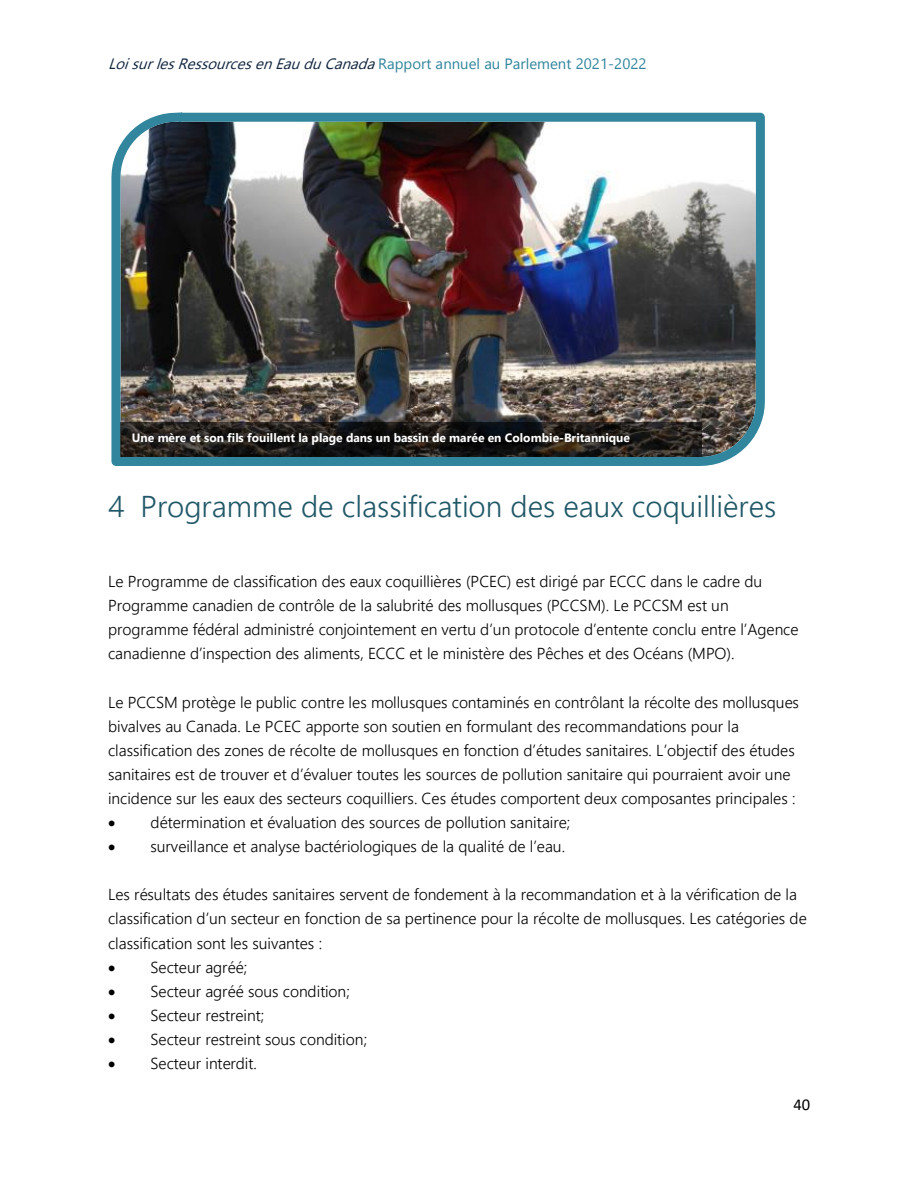
<style>
.page{position:relative;width:918px;height:1188px;background:#fff}
.page>*{position:absolute;margin:0;border:0;box-sizing:border-box;transform-origin:0 0}
.t1{font:300 30px "Leelawadee UI";color:#215868}
.t2{font:16.5px "Calibri";color:#000}
.t3{font:300 15.9px/24.2px "Leelawadee UI";color:#000}
.t4{font:15px "Gadugi";color:#31849b}
.t5{font:700 12px "Gadugi";color:#fff}
.s1{font-style:italic;color:#0f243e}
</style>
<div class="page">
<img style="left:111px;top:112px;width:654px;height:354px">
<div style="left:120px;top:423px;width:582px;height:34px;background:#000;opacity:.6"></div>
<p class="t4" style="left:108px;top:53px;width:540px"><span class="s1">LoisurlesRessourcesenEauduCanada</span>Rapport annuel au Parlement 2021-2022</p>
<p class="t5" style="left:132px;top:429px;width:500px">Une mère et son fils fouillent la plage dans un bassin de marée en Colombie-Britannique</p>
<h1 class="t1" style="left:108px;top:485px;width:670px">4 Programme de classification des eaux coquillières</h1>
<p class="t3" style="left:108px;top:568px;width:692px">Le Programme de classification des eaux coquillières (PCEC) est dirigé par ECCC dans le cadre du Programme canadien de contrôle de la salubrité des mollusques (PCCSM). Le PCCSM est un programme fédéral administré conjointement en vertu d’un protocole d’entente conclu entre l’Agence canadienne d’inspection des aliments, ECCC et le ministère des Pêches et des Océans (MPO).</p>
<p class="t3" style="left:108px;top:689px;width:693px">Le PCCSM protège le public contre les mollusques contaminés en contrôlant la récolte des mollusques bivalves au Canada. Le PCEC apporte son soutien en formulant des recommandations pour la classification des zones de récolte de mollusques en fonction d’études sanitaires. L’objectif des études sanitaires est de trouver et d’évaluer toutes les sources de pollution sanitaire qui pourraient avoir une incidence sur les eaux des secteurs coquilliers. Ces études comportent deux composantes principales :</p>
<p class="t3" style="left:108px;top:809px;width:464px">• détermination et évaluation des sources de pollution sanitaire;</p>
<p class="t3" style="left:108px;top:833px;width:459px">• surveillance et analyse bactériologiques de la qualité de l’eau.</p>
<p class="t3" style="left:108px;top:881px;width:700px">Les résultats des études sanitaires servent de fondement à la recommandation et à la vérification de la classification d’un secteur en fonction de sa pertinence pour la récolte de mollusques. Les catégories de classification sont les suivantes :</p>
<p class="t3" style="left:108px;top:954px;width:141px">• Secteur agréé;</p>
<p class="t3" style="left:108px;top:978px;width:243px">• Secteur agréé sous condition;</p>
<p class="t3" style="left:108px;top:1002px;width:158px">• Secteur restreint;</p>
<p class="t3" style="left:108px;top:1026px;width:261px">• Secteur restreint sous condition;</p>
<p class="t3" style="left:108px;top:1050px;width:151px">• Secteur interdit.</p>
<p class="t2" style="left:793px;top:1098px;width:18px">40</p>
</div>
